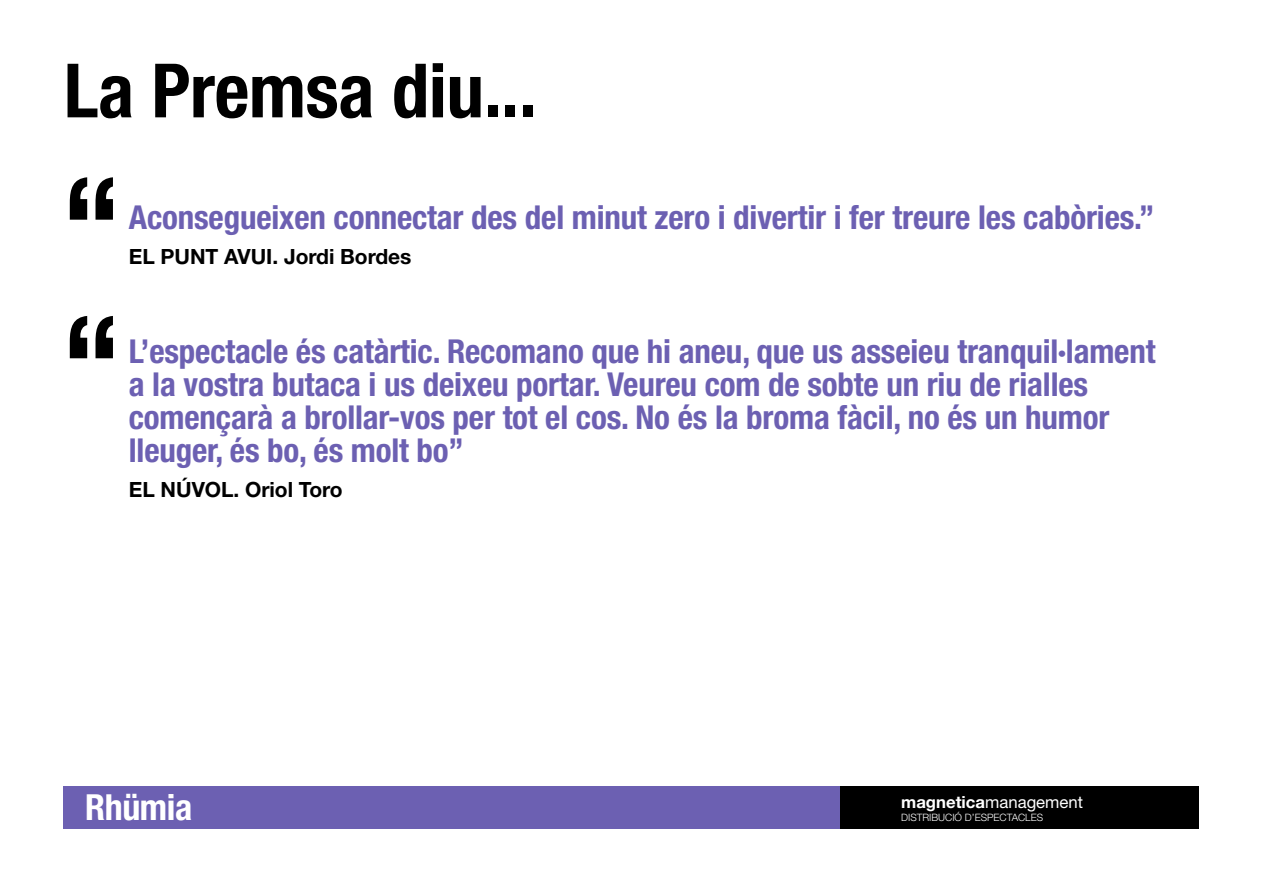
<style>
.page{position:relative;width:1263px;height:893px;background:#fff}
.page>*{position:absolute;margin:0;border:0;box-sizing:border-box;transform-origin:0 0}
.t1{font:700 condensed 132px/138.6px "Helvetica Neue LT Std";color:#000}
.t2{font:700 condensed 75px "Helvetica Neue LT Std";letter-spacing:-.005em;color:#000}
.t3{font:700 condensed 36px "Helvetica Neue LT Std";letter-spacing:-.01em;color:#fff}
.t4{font:700 condensed 33px/33px "Helvetica Neue LT Std";letter-spacing:-.005em;color:#6c60b2}
.t5{font:700 21px "Helvetica Neue LT Std";color:#000}
.t6{font:16.8px "Helvetica Neue LT Std";color:#fff}
.t7{font:300 10.2px "Helvetica Neue LT Std";color:#fff}
.s1{font-weight:700}
</style>
<div class="page">
<div style="left:64px;top:787px;width:778px;height:42px;background:#6c60b2"></div>
<div style="left:840px;top:787px;width:359px;height:42px;background:#000"></div>
<h2 class="t2" style="left:64px;top:45px;width:475px">La Premsa diu...</h2>
<h1 class="t1" style="left:61px;top:154px;width:63px">“ “</h1>
<p class="t4" style="left:129px;top:200px;width:1027px">Aconsegueixen connectar des del minut zero i divertir i fer treure les cabòries.”</p>
<p class="t5" style="left:129px;top:243px;width:284px">EL PUNT AVUI. Jordi Bordes</p>
<p class="t4" style="left:129px;top:334px;width:1028px">L’espectacle és catàrtic. Recomano que hi aneu, que us asseieu tranquil·lament a la vostra butaca i us deixeu portar. Veureu com de sobte un riu de rialles començarà a brollar-vos per tot el cos. No és la broma fàcil, no és un humor lleuger, és bo, és molt bo”</p>
<p class="t5" style="left:129px;top:477px;width:215px">EL NÚVOL. Oriol Toro</p>
<p class="t3" style="left:85px;top:785px;width:109px">Rhümia</p>
<p class="t6" style="left:901px;top:792px;width:183px"><span class="s1">magnetica</span>management</p>
<p class="t7" style="left:901px;top:811px;width:144px">DISTRIBUCIÓ D’ESPECTACLES</p>
</div>
